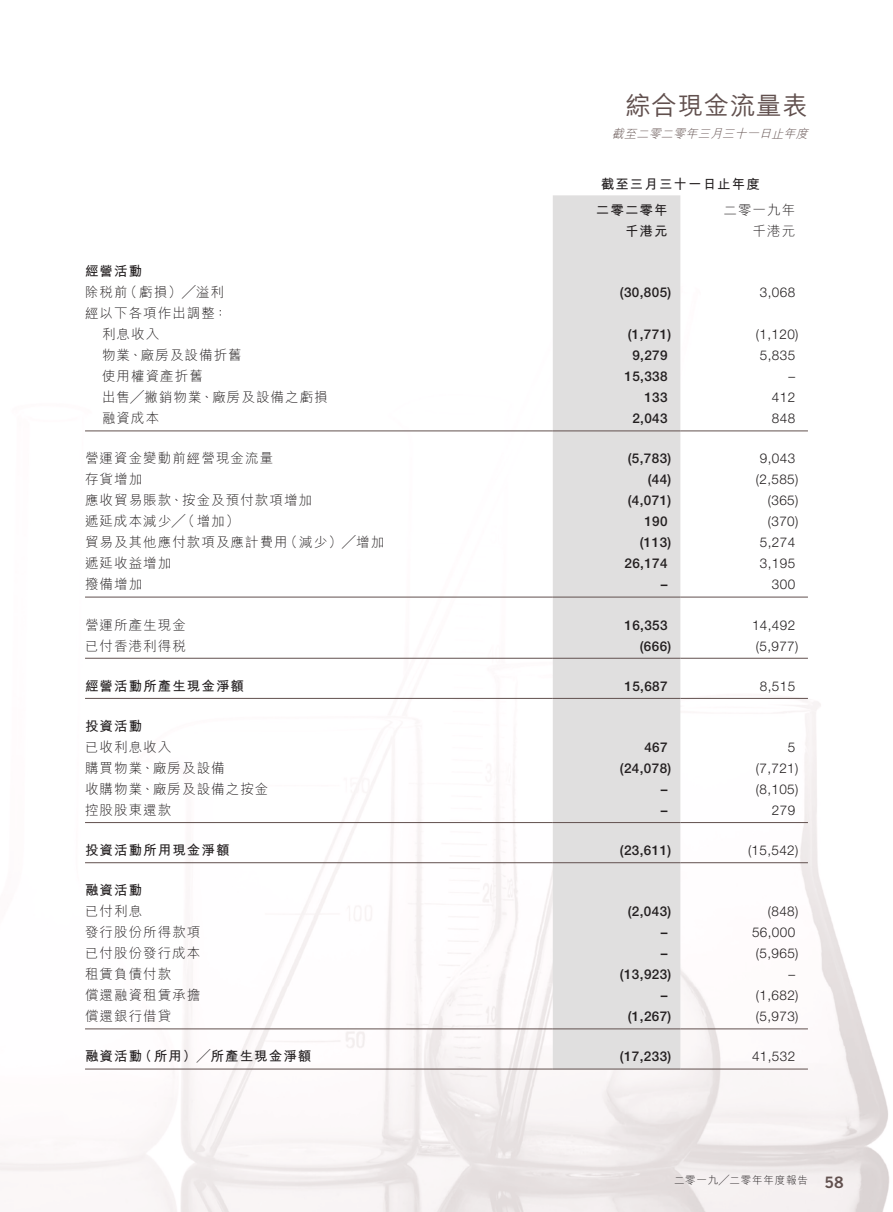
<style>
.page{position:relative;width:893px;height:1212px;background:#fff}
.page>*{position:absolute;margin:0;border:0;box-sizing:border-box;transform-origin:0 0}
.t1{font:500 25.5px "M Hei HK";letter-spacing:.025em;color:#61504e}
.t2{font:15.75px "Trade Gothic LT Std Bd 2";color:#61504e}
.t3{font:300 13.5px/21px "M Hei HK";letter-spacing:.08em;color:#231f20}
.t4{font:300 13.5px "Helvetica Neue LT Std";letter-spacing:.03em;color:#231f20}
.t5{font:500 13.5px "Helvetica Neue LT Std";letter-spacing:.03em;color:#231f20}
.t6{font:700 13.5px/25.2px "M Hei HK";letter-spacing:.08em;color:#231f20}
.t7{font:italic 300 12px "M Hei HK";color:#61504e}
.t8{font:300 10.5px "M Hei HK";letter-spacing:.08em;color:#231f20}
</style>
<div class="page">
<img style="left:0;top:196px;width:889px;height:1016px">
<div style="left:553px;top:195px;width:127px;height:874px;background:#e0dfdf"></div>
<hr style="left:85px;top:430px;width:468px;height:1px;background:#61504e">
<hr style="left:553px;top:430px;width:127px;height:1px;background:#61504e">
<hr style="left:680px;top:430px;width:128px;height:1px;background:#61504e">
<hr style="left:85px;top:597px;width:468px;height:1px;background:#61504e">
<hr style="left:553px;top:597px;width:127px;height:1px;background:#61504e">
<hr style="left:680px;top:597px;width:128px;height:1px;background:#61504e">
<hr style="left:85px;top:658px;width:468px;height:1px;background:#61504e">
<hr style="left:553px;top:658px;width:127px;height:1px;background:#61504e">
<hr style="left:680px;top:658px;width:128px;height:1px;background:#61504e">
<hr style="left:85px;top:698px;width:468px;height:1px;background:#61504e">
<hr style="left:553px;top:698px;width:127px;height:1px;background:#61504e">
<hr style="left:680px;top:698px;width:128px;height:1px;background:#61504e">
<hr style="left:85px;top:822px;width:468px;height:1px;background:#61504e">
<hr style="left:553px;top:822px;width:127px;height:1px;background:#61504e">
<hr style="left:680px;top:822px;width:128px;height:1px;background:#61504e">
<hr style="left:85px;top:862px;width:468px;height:1px;background:#61504e">
<hr style="left:553px;top:862px;width:127px;height:1px;background:#61504e">
<hr style="left:680px;top:862px;width:128px;height:1px;background:#61504e">
<hr style="left:85px;top:1028px;width:468px;height:1px;background:#61504e">
<hr style="left:553px;top:1028px;width:127px;height:1px;background:#61504e">
<hr style="left:680px;top:1028px;width:128px;height:1px;background:#61504e">
<hr style="left:85px;top:1069px;width:468px;height:1px;background:#61504e">
<hr style="left:553px;top:1069px;width:127px;height:1px;background:#61504e">
<hr style="left:680px;top:1069px;width:128px;height:1px;background:#61504e">
<h1 class="t1" style="left:625px;top:87px;width:184px">綜合現金流量表</h1>
<p class="t7" style="left:612px;top:127px;width:201px">截至二零二零年三月三十一日止年度</p>
<p class="t6" style="left:596px;top:171px;width:165px;text-indent:5px">截至三月三十一日止年度二零二零年</p>
<p class="t3" style="left:723px;top:199px;width:73px">二零一九年</p>
<p class="t6" style="left:625px;top:217px;width:44px">千港元</p>
<p class="t3" style="left:753px;top:220px;width:44px">千港元</p>
<p class="t6" style="left:85px;top:257px;width:59px">經營活動</p>
<p class="t3" style="left:85px;top:281px;width:141px">除稅前（虧損）╱溢利</p>
<p class="t5" style="left:620px;top:284px;width:53px">(30,805)</p>
<p class="t4" style="left:760px;top:284px;width:37px">3,068</p>
<p class="t3" style="left:102px;top:302px;width:127px;text-indent:-17px">經以下各項作出調整：利息收入</p>
<p class="t5" style="left:628px;top:326px;width:45px">(1,771)</p>
<p class="t4" style="left:756px;top:326px;width:44px">(1,120)</p>
<p class="t3" style="left:102px;top:345px;width:141px">物業、廠房及設備折舊</p>
<p class="t5" style="left:632px;top:347px;width:37px">9,279</p>
<p class="t4" style="left:760px;top:347px;width:37px">5,835</p>
<p class="t3" style="left:102px;top:366px;width:102px">使用權資產折舊</p>
<p class="t5" style="left:624px;top:368px;width:45px">15,338</p>
<p class="t4" style="left:788px;top:368px;width:8px">–</p>
<p class="t3" style="left:102px;top:387px;width:227px">出售╱撇銷物業、廠房及設備之虧損</p>
<p class="t5" style="left:644px;top:389px;width:25px">133</p>
<p class="t4" style="left:772px;top:389px;width:25px">412</p>
<p class="t3" style="left:102px;top:408px;width:59px">融資成本</p>
<p class="t5" style="left:632px;top:410px;width:37px">2,043</p>
<p class="t4" style="left:772px;top:410px;width:25px">848</p>
<p class="t3" style="left:85px;top:448px;width:190px">營運資金變動前經營現金流量</p>
<p class="t5" style="left:628px;top:450px;width:45px">(5,783)</p>
<p class="t4" style="left:760px;top:450px;width:37px">9,043</p>
<p class="t3" style="left:85px;top:469px;width:59px">存貨增加</p>
<p class="t5" style="left:648px;top:471px;width:25px">(44)</p>
<p class="t4" style="left:756px;top:471px;width:44px">(2,585)</p>
<p class="t3" style="left:85px;top:490px;width:229px">應收貿易賬款、按金及預付款項增加</p>
<p class="t5" style="left:628px;top:492px;width:45px">(4,071)</p>
<p class="t4" style="left:768px;top:492px;width:32px">(365)</p>
<p class="t3" style="left:85px;top:511px;width:156px">遞延成本減少╱（增加）</p>
<p class="t5" style="left:644px;top:513px;width:25px">190</p>
<p class="t4" style="left:768px;top:513px;width:32px">(370)</p>
<p class="t3" style="left:85px;top:532px;width:301px">貿易及其他應付款項及應計費用（減少）╱增加</p>
<p class="t5" style="left:640px;top:534px;width:33px">(113)</p>
<p class="t4" style="left:760px;top:534px;width:37px">5,274</p>
<p class="t3" style="left:85px;top:553px;width:88px">遞延收益增加</p>
<p class="t5" style="left:624px;top:555px;width:45px">26,174</p>
<p class="t4" style="left:760px;top:555px;width:37px">3,195</p>
<p class="t3" style="left:85px;top:574px;width:59px">撥備增加</p>
<p class="t5" style="left:661px;top:576px;width:8px">–</p>
<p class="t4" style="left:772px;top:576px;width:25px">300</p>
<p class="t3" style="left:85px;top:614px;width:102px">營運所產生現金</p>
<p class="t5" style="left:624px;top:617px;width:45px">16,353</p>
<p class="t4" style="left:752px;top:616px;width:45px">14,492</p>
<p class="t3" style="left:85px;top:635px;width:102px">已付香港利得稅</p>
<p class="t5" style="left:640px;top:638px;width:33px">(666)</p>
<p class="t4" style="left:756px;top:637px;width:44px">(5,977)</p>
<p class="t6" style="left:85px;top:672px;width:161px">經營活動所產生現金淨額</p>
<p class="t5" style="left:624px;top:678px;width:45px">15,687</p>
<p class="t4" style="left:760px;top:678px;width:37px">8,515</p>
<p class="t6" style="left:85px;top:712px;width:59px">投資活動</p>
<p class="t3" style="left:85px;top:736px;width:88px">已收利息收入</p>
<p class="t5" style="left:644px;top:739px;width:25px">467</p>
<p class="t4" style="left:788px;top:739px;width:9px">5</p>
<p class="t3" style="left:85px;top:757px;width:141px">購買物業、廠房及設備</p>
<p class="t5" style="left:620px;top:760px;width:53px">(24,078)</p>
<p class="t4" style="left:756px;top:760px;width:44px">(7,721)</p>
<p class="t3" style="left:85px;top:778px;width:185px">收購物業、廠房及設備之按金</p>
<p class="t5" style="left:661px;top:781px;width:8px">–</p>
<p class="t4" style="left:756px;top:781px;width:44px">(8,105)</p>
<p class="t3" style="left:85px;top:799px;width:88px">控股股東還款</p>
<p class="t5" style="left:661px;top:802px;width:8px">–</p>
<p class="t4" style="left:772px;top:802px;width:25px">279</p>
<p class="t6" style="left:85px;top:836px;width:146px">投資活動所用現金淨額</p>
<p class="t5" style="left:620px;top:842px;width:53px">(23,611)</p>
<p class="t4" style="left:748px;top:842px;width:52px">(15,542)</p>
<p class="t6" style="left:85px;top:876px;width:59px">融資活動</p>
<p class="t3" style="left:85px;top:900px;width:59px">已付利息</p>
<p class="t5" style="left:628px;top:903px;width:45px">(2,043)</p>
<p class="t4" style="left:768px;top:903px;width:32px">(848)</p>
<p class="t3" style="left:85px;top:921px;width:117px">發行股份所得款項</p>
<p class="t5" style="left:661px;top:924px;width:8px">–</p>
<p class="t4" style="left:752px;top:924px;width:45px">56,000</p>
<p class="t3" style="left:85px;top:942px;width:117px">已付股份發行成本</p>
<p class="t5" style="left:661px;top:945px;width:8px">–</p>
<p class="t4" style="left:756px;top:945px;width:44px">(5,965)</p>
<p class="t3" style="left:85px;top:963px;width:88px">租賃負債付款</p>
<p class="t5" style="left:620px;top:966px;width:53px">(13,923)</p>
<p class="t4" style="left:788px;top:966px;width:8px">–</p>
<p class="t3" style="left:85px;top:984px;width:117px">償還融資租賃承擔</p>
<p class="t5" style="left:661px;top:987px;width:8px">–</p>
<p class="t4" style="left:756px;top:987px;width:44px">(1,682)</p>
<p class="t3" style="left:85px;top:1005px;width:88px">償還銀行借貸</p>
<p class="t5" style="left:628px;top:1008px;width:45px">(1,267)</p>
<p class="t4" style="left:756px;top:1008px;width:44px">(5,973)</p>
<p class="t6" style="left:85px;top:1042px;width:228px">融資活動（所用）╱所產生現金淨額</p>
<p class="t5" style="left:620px;top:1048px;width:53px">(17,233)</p>
<p class="t4" style="left:752px;top:1048px;width:45px">41,532</p>
<p class="t8" style="left:674px;top:1175px;width:135px">二零一九╱二零年年度報告</p>
<p class="t2" style="left:825px;top:1172px;width:21px">58</p>
</div>
